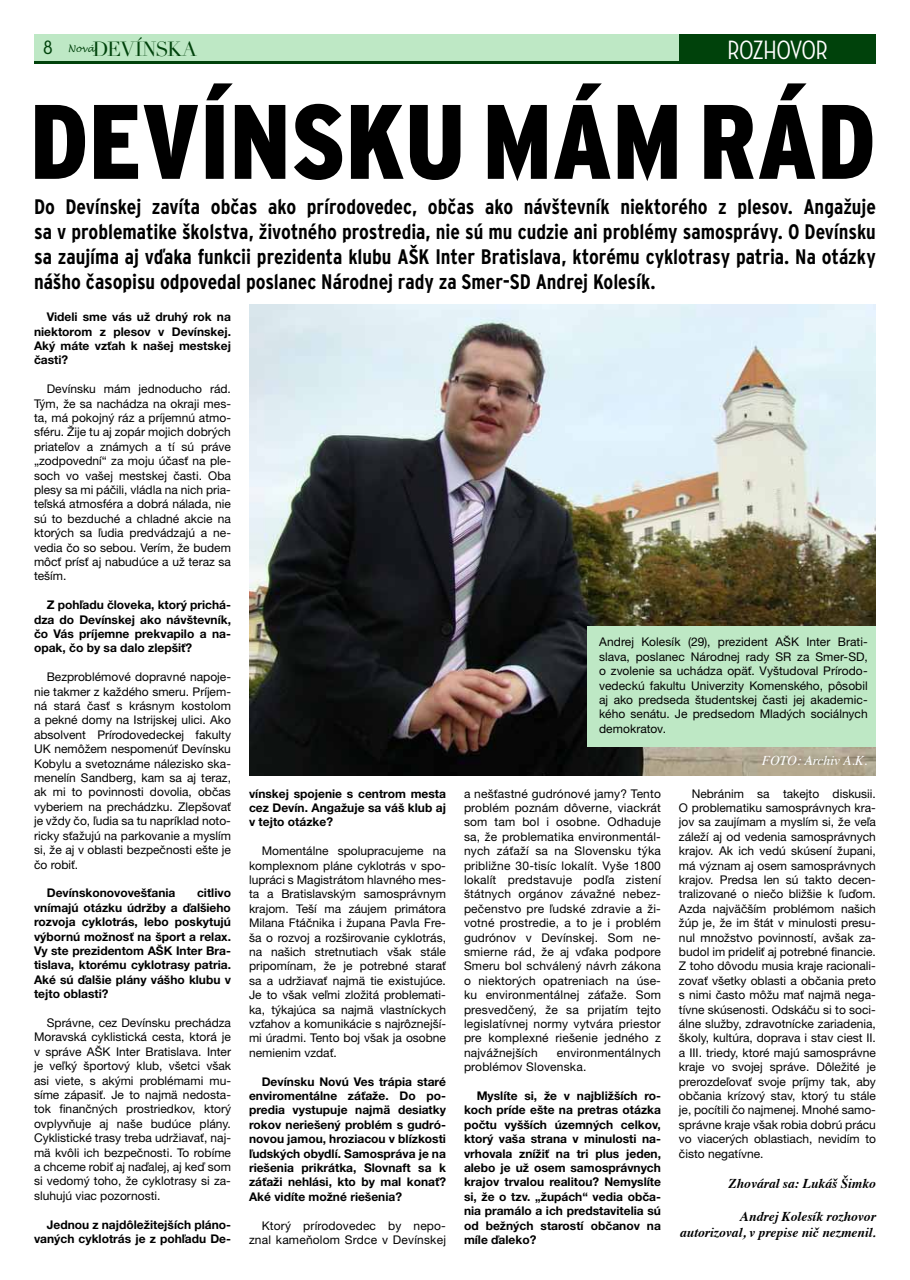
<style>
.page{position:relative;width:910px;height:1280px;background:#fff}
.page>*{position:absolute;margin:0;border:0;box-sizing:border-box;transform-origin:0 0}
.t1{font:900 condensed 105.6px "Interstate CE";color:#000}
.t2{font:500 27px "Neutraface Condensed";color:#fff}
.t3{font:500 24px "Neutraface Condensed";color:#00420b}
.t4{font:700 condensed 21px/25.2px "Interstate CE";color:#000;text-align:justify}
.t5{font:20.1px "Didot";letter-spacing:-.04em;color:#00420b}
.t6{font:italic 700 13.5px/16.2px "Times";color:#000;text-align:right}
.t7{font:italic 13.5px "Times";color:#fff}
.t8{font:12px/14.4px "Helvetica Neue CE";color:#000;text-align:justify}
.t9{font:700 12px/14.4px "Helvetica Neue CE";color:#000;text-align:justify}
</style>
<div class="page">
<div style="left:34px;top:34px;width:842px;height:28px;background:#bee8c5"></div>
<hr style="left:34px;top:62px;width:842px;height:2px;background:#00420b">
<div style="left:679px;top:34px;width:197px;height:28px;background:#00420b"></div>
<img style="left:249px;top:304px;width:627px;height:471px">
<div style="left:587px;top:626px;width:289px;height:121px;background:#bee8c5"></div>
<h3 class="t3" style="left:43px;top:33px;width:10px">8</h3>
<h3 class="t5" style="left:68px;top:37px;width:131px"><sup>Nová</sup>DEVÍNSKA</h3>
<h2 class="t2" style="left:727px;top:35px;width:102px">ROZHOVOR</h2>
<h1 class="t1" style="left:30px;top:78px;width:848px">DEVÍNSKU MÁM RÁD</h1>
<p class="t4" style="left:34px;top:193px;width:843px">Do Devínskej zavíta občas ako prírodovedec, občas ako návštevník niektorého z plesov. Angažuje sa v problematike školstva, životného prostredia, nie sú mu cudzie ani problémy samosprávy. O Devínsku sa zaujíma aj vďaka funkcii prezidenta klubu AŠK Inter Bratislava, ktorému cyklotrasy patria. Na otázky nášho časopisu odpovedal poslanec Národnej rady za Smer-SD Andrej Kolesík.</p>
<p class="t9" style="left:34px;top:310px;width:198px;text-indent:13px">Videli sme vás už druhý rok na niektorom z plesov v Devínskej.<br>Aký máte vzťah k našej mestskej časti?</p>
<p class="t8" style="left:34px;top:382px;width:198px;text-indent:13px">Devínsku mám jednoducho rád.<br>Tým, že sa nachádza na okraji mes&shy;ta, má pokojný ráz a príjemnú atmo&shy;sféru. Žije tu aj zopár mojich dobrých priateľov a známych a tí sú práve „zodpovední“ za moju účasť na ple&shy;soch vo vašej mestskej časti. Oba plesy sa mi páčili, vládla na nich pria&shy;teľská atmosféra a dobrá nálada, nie sú to bezduché a chladné akcie na ktorých sa ľudia predvádzajú a ne&shy;vedia čo so sebou. Verím, že budem môcť prísť aj nabudúce a už teraz sa teším.</p>
<p class="t9" style="left:34px;top:598px;width:198px;text-indent:13px">Z pohľadu človeka, ktorý prichá&shy;dza do Devínskej ako návštevník, čo Vás príjemne prekvapilo a na&shy;opak, čo by sa dalo zlepšiť?</p>
<p class="t8" style="left:34px;top:670px;width:199px;text-indent:13px">Bezproblémové dopravné napoje&shy;nie takmer z každého smeru. Príjem&shy;ná stará časť s krásnym kostolom a pekné domy na Istrijskej ulici. Ako absolvent Prírodovedeckej fakulty UK nemôžem nespomenúť Devínsku Kobylu a svetoznáme nálezisko ska&shy;menelín Sandberg, kam sa aj teraz, ak mi to povinnosti dovolia, občas vyberiem na prechádzku. Zlepšovať je vždy čo, ľudia sa tu napríklad noto&shy;ricky sťažujú na parkovanie a myslím si, že aj v oblasti bezpečnosti ešte je čo robiť.</p>
<p class="t9" style="left:47px;top:886px;width:130px">Devínskonovovešťania</p>
<p class="t9" style="left:34px;top:886px;width:198px;text-indent:163px">citlivo vnímajú otázku údržby a ďalšieho rozvoja cyklotrás, lebo poskytujú výbornú možnosť na šport a relax.<br>Vy ste prezidentom AŠK Inter Bra&shy;tislava, ktorému cyklotrasy patria.<br>Aké sú ďalšie plány vášho klubu v tejto oblasti?</p>
<p class="t8" style="left:34px;top:1015px;width:198px;text-indent:13px">Správne, cez Devínsku prechádza Moravská cyklistická cesta, ktorá je v správe AŠK Inter Bratislava. Inter je veľký športový klub, všetci však asi viete, s akými problémami mu&shy;síme zápasiť. Je to najmä nedosta&shy;tok finančných prostriedkov, ktorý ovplyvňuje aj naše budúce plány.<br>Cyklistické trasy treba udržiavať, naj&shy;mä kvôli ich bezpečnosti. To robíme a chceme robiť aj naďalej, aj keď som si vedomý toho, že cyklotrasy si za&shy;sluhujú viac pozornosti.</p>
<p class="t9" style="left:34px;top:1217px;width:198px;text-align:right">Jednou z najdôležitejších pláno&shy;vaných cyklotrás je z pohľadu De-</p>
<p class="t9" style="left:249px;top:786px;width:198px">vínskej spojenie s centrom mesta cez Devín. Angažuje sa váš klub aj v tejto otázke?</p>
<p class="t8" style="left:249px;top:844px;width:198px;text-indent:13px">Momentálne spolupracujeme na komplexnom pláne cyklotrás v spo&shy;lupráci s Magistrátom hlavného mes&shy;ta a Bratislavským samosprávnym krajom. Teší ma záujem primátora Milana Ftáčnika i župana Pavla Fre&shy;ša o rozvoj a rozširovanie cyklotrás, na našich stretnutiach však stále pripomínam, že je potrebné starať sa a udržiavať najmä tie existujúce.<br>Je to však veľmi zložitá problemati&shy;ka, týkajúca sa najmä vlastníckych vzťahov a komunikácie s najrôznejší&shy;mi úradmi. Tento boj však ja osobne nemienim vzdať.</p>
<p class="t9" style="left:249px;top:1074px;width:198px;text-indent:13px">Devínsku Novú Ves trápia staré enviromentálne záťaže. Do po&shy;predia vystupuje najmä desiatky rokov neriešený problém s gudró&shy;novou jamou, hroziacou v blízkosti ľudských obydlí. Samospráva je na riešenia prikrátka, Slovnaft sa k záťaži nehlási, kto by mal konať?<br>Aké vidíte možné riešenia?</p>
<p class="t8" style="left:249px;top:1218px;width:198px;text-align:right">Ktorý prírodovedec by nepo&shy;znal kameňolom Srdce v Devínskej</p>
<p class="t8" style="left:599px;top:635px;width:270px">Andrej Kolesík (29), prezident AŠK Inter Brati&shy;slava, poslanec Národnej rady SR za Smer-SD, o zvolenie sa uchádza opäť. Vyštudoval Prírodo&shy;vedeckú fakultu Univerzity Komenského, pôsobil aj ako predseda študentskej časti jej akademic&shy;kého senátu. Je predsedom Mladých sociálnych demokratov.</p>
<p class="t8" style="left:464px;top:786px;width:198px">a nešťastné gudrónové jamy? Tento problém poznám dôverne, viackrát som tam bol i osobne. Odhaduje sa, že problematika environmentál&shy;nych záťaží sa na Slovensku týka približne 30-tisíc lokalít. Vyše 1800 lokalít predstavuje podľa zistení štátnych orgánov závažné nebez&shy;pečenstvo pre ľudské zdravie a ži&shy;votné prostredie, a to je i problém gudrónov v Devínskej. Som ne&shy;smierne rád, že aj vďaka podpore Smeru bol schválený návrh zákona o niektorých opatreniach na úse&shy;ku environmentálnej záťaže. Som presvedčený, že sa prijatím tejto legislatívnej normy vytvára priestor pre komplexné riešenie jedného z najvážnejších</p>
<p class="t8" style="left:464px;top:1045px;width:198px;text-indent:93px">environmentálnych problémov Slovenska.</p>
<p class="t9" style="left:464px;top:1089px;width:198px;text-indent:13px">Myslíte si, že v najbližších ro&shy;koch príde ešte na pretras otázka počtu vyšších územných celkov, ktorý vaša strana v minulosti na&shy;vrhovala znížiť na tri plus jeden, alebo je už osem samosprávnych krajov trvalou realitou? Nemyslíte si, že o tzv. „župách“ vedia obča&shy;nia pramálo a ich predstavitelia sú od bežných starostí občanov na míle ďaleko?</p>
<p class="t7" style="left:762px;top:749px;width:107px">FOTO: Archiv A.K.</p>
<p class="t8" style="left:679px;top:786px;width:198px;text-indent:13px">Nebránim sa takejto diskusii.<br>O problematiku samosprávnych kra&shy;jov sa zaujímam a myslím si, že veľa záleží aj od vedenia samosprávnych krajov. Ak ich vedú skúsení župani, má význam aj osem samosprávnych krajov. Predsa len sú takto decen&shy;tralizované o niečo bližšie k ľuďom.<br>Azda najväčším problémom našich žúp je, že im štát v minulosti presu&shy;nul množstvo povinností, avšak za&shy;budol im prideliť aj potrebné financie.<br>Z toho dôvodu musia kraje racionali&shy;zovať všetky oblasti a občania preto s nimi často môžu mať najmä nega&shy;tívne skúsenosti. Odskáču si to soci&shy;álne služby, zdravotnícke zariadenia, školy, kultúra, doprava i stav ciest II. a III. triedy, ktoré majú samosprávne kraje vo svojej správe. Dôležité je prerozdeľovať svoje príjmy tak, aby občania krízový stav, ktorý tu stále je, pocítili čo najmenej. Mnohé samo&shy;správne kraje však robia dobrú prácu vo viacerých oblastiach, nevidím to čisto negatívne.</p>
<p class="t6" style="left:729px;top:1174px;width:149px">Zhováral sa: Lukáš Šimko</p>
<p class="t6" style="left:680px;top:1207px;width:197px">Andrej Kolesík rozhovor autorizoval, v prepise nič nezmenil.</p>
</div>
